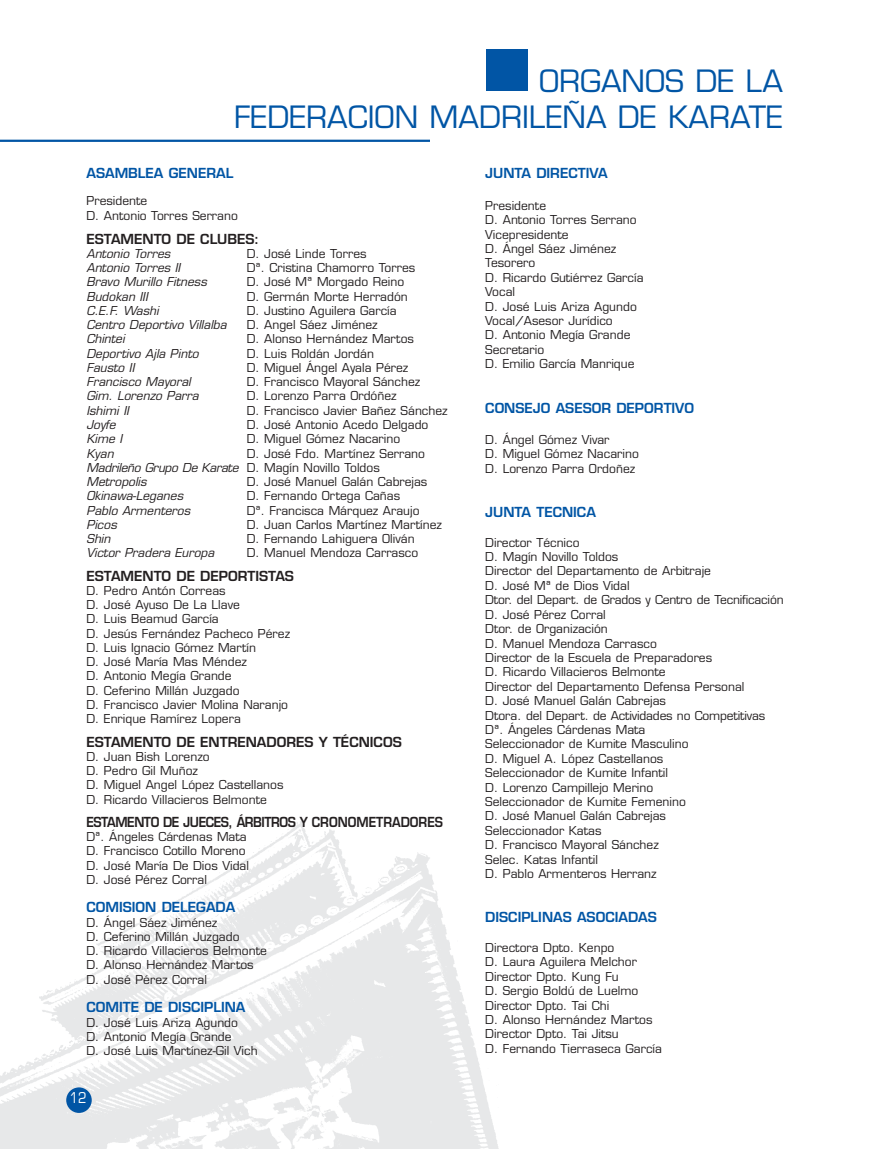
<style>
.page{position:relative;width:893px;height:1149px;background:#fff}
.page>*{position:absolute;margin:0;border:0;box-sizing:border-box;transform-origin:0 0}
.t1{font:30px/36px "Eurostile";color:#0155a5;text-align:right}
.t2{font:condensed 15px "Eurostile";color:#fff}
.t3{font:600 13.5px "Eurostile";color:#0155a5}
.t4{font:600 13.5px "Eurostile";color:#231f20}
.t5{font:600 13.5px "Eurostile";letter-spacing:-.035em;color:#231f20;scale:.9 1}
.t6{font:12px/14.4px "Eurostile";color:#231f20}
.t7{font:italic 12px "Eurostile";color:#231f20}
.s1{font-style:italic}
</style>
<div class="page">
<img style="left:0;top:821px;width:498px;height:327px">
<div style="left:66px;top:1086px;width:26px;height:26px;background:#0155a5;border-radius:50%"></div>
<hr style="left:0;top:140px;width:430px;height:2px;background:#0155a5">
<div style="left:486px;top:50px;width:41px;height:41px;background:#0155a5"></div>
<h1 class="t1" style="left:234px;top:66px;width:550px">ORGANOS DE LA<br>FEDERACION MADRILEÑA DE KARATE</h1>
<p class="t3" style="left:86px;top:168px;width:148px">ASAMBLEA GENERAL</p>
<p class="t6" style="left:86px;top:194px;width:153px;line-height:15.6px">Presidente<br>D. Antonio Torres Serrano</p>
<p class="t4" style="left:86px;top:233px;width:174px">ESTAMENTO DE CLUBES:</p>
<p class="t7" style="left:86px;top:249px;width:88px">Antonio Torres</p>
<p class="t6" style="left:247px;top:247px;width:121px">D. José Linde Torres</p>
<p class="t7" style="left:86px;top:263px;width:98px">Antonio Torres II</p>
<p class="t6" style="left:247px;top:262px;width:170px">Dª. Cristina Chamorro Torres</p>
<p class="t7" style="left:86px;top:277px;width:124px">Bravo Murillo Fitness</p>
<p class="t6" style="left:247px;top:276px;width:159px">D. José Mª Morgado Reino</p>
<p class="t7" style="left:86px;top:291px;width:65px">Budokan III</p>
<p class="t6" style="left:247px;top:290px;width:163px">D. Germán Morte Herradón</p>
<p class="t7" style="left:86px;top:306px;width:76px">C.E.F. Washi</p>
<p class="t6" style="left:247px;top:304px;width:151px">D. Justino Aguilera García</p>
<p class="t7" style="left:86px;top:320px;width:144px">Centro Deportivo Villalba</p>
<p class="t6" style="left:247px;top:319px;width:132px">D. Angel Sáez Jiménez</p>
<p class="t7" style="left:86px;top:334px;width:42px">Chintei</p>
<p class="t6" style="left:247px;top:333px;width:169px">D. Alonso Hernández Martos</p>
<p class="t7" style="left:86px;top:348px;width:116px">Deportivo Ajla Pinto</p>
<p class="t6" style="left:247px;top:347px;width:129px">D. Luis Roldán Jordán</p>
<p class="t7" style="left:86px;top:363px;width:52px">Fausto II</p>
<p class="t6" style="left:247px;top:361px;width:163px">D. Miguel Ángel Ayala Pérez</p>
<p class="t7" style="left:86px;top:377px;width:108px">Francisco Mayoral</p>
<p class="t6" style="left:247px;top:376px;width:175px">D. Francisco Mayoral Sánchez</p>
<p class="t7" style="left:86px;top:391px;width:116px">Gim. Lorenzo Parra</p>
<p class="t6" style="left:247px;top:390px;width:151px">D. Lorenzo Parra Ordóñez</p>
<p class="t7" style="left:86px;top:405px;width:46px">Ishimi II</p>
<p class="t6" style="left:247px;top:404px;width:202px">D. Francisco Javier Bañez Sánchez</p>
<p class="t7" style="left:86px;top:420px;width:33px">Joyfe</p>
<p class="t6" style="left:247px;top:418px;width:183px">D. José Antonio Acedo Delgado</p>
<p class="t7" style="left:86px;top:434px;width:40px">Kime I</p>
<p class="t6" style="left:247px;top:433px;width:155px">D. Miguel Gómez Nacarino</p>
<p class="t7" style="left:86px;top:448px;width:31px">Kyan</p>
<p class="t6" style="left:86px;top:447px;width:340px;text-indent:160px">D. José Fdo. Martínez Serrano<br><span class="s1">Madrileño Grupo De Karate</span> D. Magín Novillo Toldos<br><span class="s1">Metropolis</span></p>
<p class="t6" style="left:247px;top:475px;width:182px">D. José Manuel Galán Cabrejas</p>
<p class="t7" style="left:86px;top:491px;width:101px">Okinawa-Leganes</p>
<p class="t6" style="left:247px;top:490px;width:155px">D. Fernando Ortega Cañas</p>
<p class="t7" style="left:86px;top:505px;width:108px">Pablo Armenteros</p>
<p class="t6" style="left:247px;top:504px;width:174px">Dª. Francisca Márquez Araujo</p>
<p class="t7" style="left:86px;top:519px;width:34px">Picos</p>
<p class="t6" style="left:247px;top:518px;width:197px">D. Juan Carlos Martínez Martínez</p>
<p class="t7" style="left:86px;top:534px;width:28px">Shin</p>
<p class="t6" style="left:247px;top:532px;width:169px">D. Fernando Lahiguera Oliván</p>
<p class="t7" style="left:86px;top:548px;width:132px">Victor Pradera Europa</p>
<p class="t6" style="left:247px;top:547px;width:173px">D. Manuel Mendoza Carrasco</p>
<p class="t4" style="left:86px;top:570px;width:209px">ESTAMENTO DE DEPORTISTAS</p>
<p class="t6" style="left:86px;top:584px;width:205px">D. Pedro Antón Correas<br>D. José Ayuso De La Llave<br>D. Luis Beamud García<br>D. Jesús Fernández Pacheco Pérez<br>D. Luis Ignacio Gómez Martín<br>D. José María Mas Méndez<br>D. Antonio Megía Grande<br>D. Ceferino Millán Juzgado<br>D. Francisco Javier Molina Naranjo<br>D. Enrique Ramírez Lopera</p>
<p class="t4" style="left:86px;top:736px;width:317px">ESTAMENTO DE ENTRENADORES Y TÉCNICOS</p>
<p class="t6" style="left:86px;top:750px;width:199px">D. Juan Bish Lorenzo<br>D. Pedro Gil Muñoz<br>D. Miguel Angel López Castellanos<br>D. Ricardo Villacieros Belmonte</p>
<p class="t5" style="left:86px;top:816px;width:398px">ESTAMENTO DE JUECES, ÁRBITROS Y CRONOMETRADORES</p>
<p class="t6" style="left:86px;top:830px;width:164px">Dª. Ángeles Cárdenas Mata<br>D. Francisco Cotillo Moreno<br>D. José María De Dios Vidal<br>D. José Pérez Corral</p>
<p class="t3" style="left:86px;top:902px;width:150px">COMISION DELEGADA</p>
<p class="t6" style="left:86px;top:916px;width:182px">D. Ángel Sáez Jiménez<br>D. Ceferino Millán Juzgado<br>D. Ricardo Villacieros Belmonte<br>D. Alonso Hernández Martos<br>D. José Pérez Corral</p>
<p class="t3" style="left:86px;top:1001px;width:161px">COMITE DE DISCIPLINA</p>
<p class="t6" style="left:86px;top:1015px;width:173px">D. José Luis Ariza Agundo<br>D. Antonio Megía Grande<br>D. José Luis Martínez-Gil Vich</p>
<p class="t2" style="left:70px;top:1091px;width:18px">12</p>
<p class="t3" style="left:485px;top:168px;width:124px">JUNTA DIRECTIVA</p>
<p class="t6" style="left:485px;top:199px;width:160px">Presidente<br>D. Antonio Torres Serrano<br>Vicepresidente<br>D. Ángel Sáez Jiménez<br>Tesorero<br>D. Ricardo Gutiérrez García<br>Vocal<br>D. José Luis Ariza Agundo<br>Vocal/Asesor Jurídico<br>D. Antonio Megía Grande<br>Secretario<br>D. Emilio García Manrique</p>
<p class="t3" style="left:485px;top:402px;width:210px">CONSEJO ASESOR DEPORTIVO</p>
<p class="t6" style="left:485px;top:433px;width:155px">D. Ángel Gómez Vivar<br>D. Miguel Gómez Nacarino<br>D. Lorenzo Parra Ordoñez</p>
<p class="t3" style="left:485px;top:507px;width:112px">JUNTA TECNICA</p>
<p class="t6" style="left:485px;top:536px;width:300px">Director Técnico<br>D. Magín Novillo Toldos<br>Director del Departamento de Arbitraje<br>D. José Mª de Dios Vidal<br>Dtor. del Depart. de Grados y Centro de Tecnificación<br>D. José Pérez Corral<br>Dtor. de Organización<br>D. Manuel Mendoza Carrasco<br>Director de la Escuela de Preparadores<br>D. Ricardo Villacieros Belmonte<br>Director del Departamento Defensa Personal<br>D. José Manuel Galán Cabrejas<br>Dtora. del Depart. de Actividades no Competitivas<br>Dª. Ángeles Cárdenas Mata<br>Seleccionador de Kumite Masculino<br>D. Miguel A. López Castellanos<br>Seleccionador de Kumite Infantil<br>D. Lorenzo Campillejo Merino<br>Seleccionador de Kumite Femenino<br>D. José Manuel Galán Cabrejas<br>Seleccionador Katas<br>D. Francisco Mayoral Sánchez<br>Selec. Katas Infantil<br>D. Pablo Armenteros Herranz</p>
<p class="t3" style="left:485px;top:912px;width:173px">DISCIPLINAS ASOCIADAS</p>
<p class="t6" style="left:485px;top:941px;width:178px">Directora Dpto. Kenpo<br>D. Laura Aguilera Melchor<br>Director Dpto. Kung Fu<br>D. Sergio Boldú de Luelmo<br>Director Dpto. Tai Chi<br>D. Alonso Hernández Martos<br>Director Dpto. Tai Jitsu<br>D. Fernando Tierraseca García</p>
</div>
